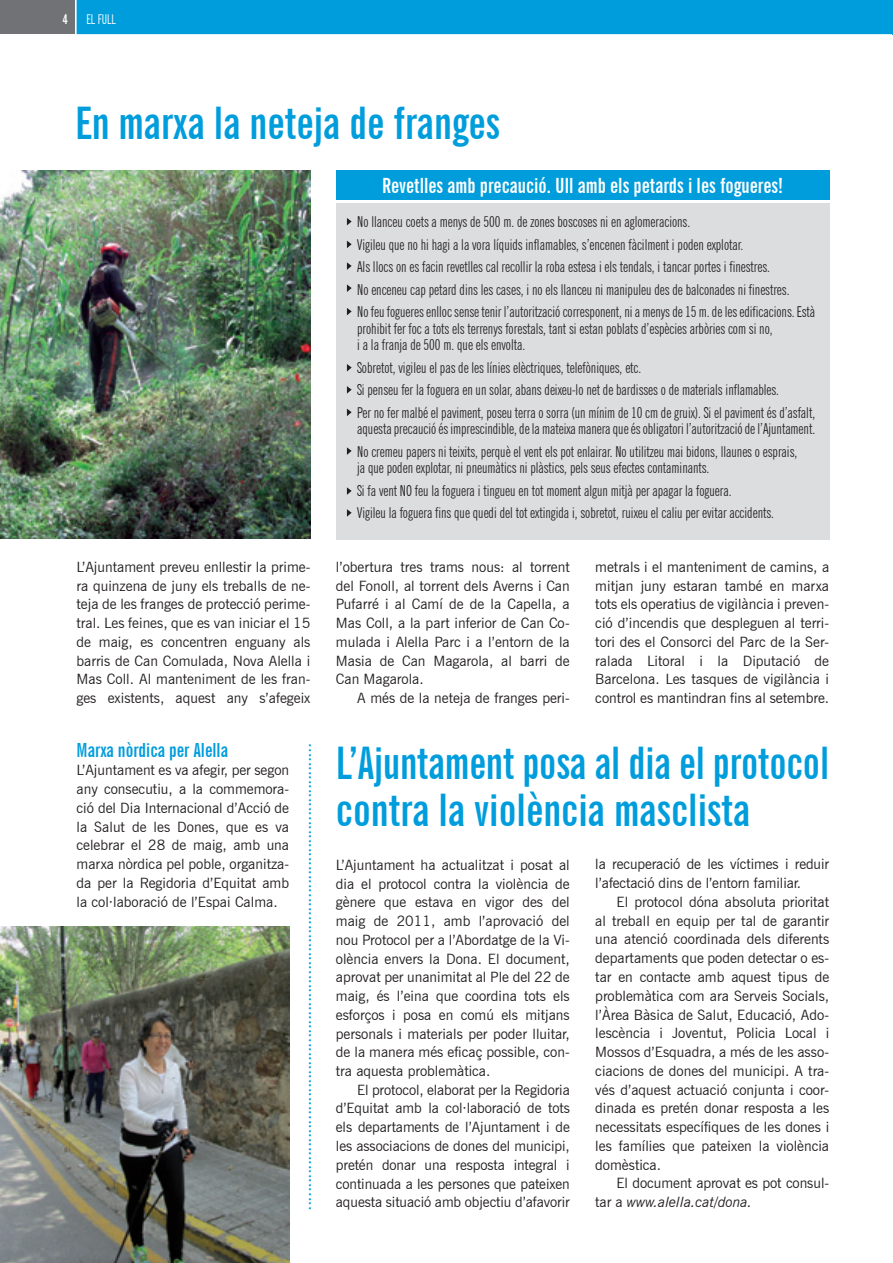
<style>
.page{position:relative;width:893px;height:1263px;background:#fff}
.page>*{position:absolute;margin:0;border:0;box-sizing:border-box;transform-origin:0 0}
.t1{font:700 extra-condensed 45px/46.5px "News Gothic BT";color:#009ddc}
.t2{font:700 extra-condensed 21px "News Gothic BT";color:#fff}
.t3{font:700 extra-condensed 19.5px "News Gothic BT";color:#009ddc}
.t4{font:extra-condensed 16.5px "News Gothic BT";color:#fff}
.t5{font:extra-condensed 15px/22.5px "News Gothic BT";color:#231f20}
.t6{font:600 15px "News Gothic BT";color:#009ddc}
.t7{font:14.25px/18.8px "News Gothic BT";color:#231f20;text-align:justify}
.t8{font:extra-condensed 13.5px "News Gothic BT";color:#fff}
.s1{font-weight:700;font-size:13.5px}
.s2{font-style:italic}
</style>
<div class="page">
<div style="left:0;top:0;width:75px;height:34px;background:#717275"></div>
<div style="left:77px;top:0;width:816px;height:34px;background:#009ddc"></div>
<div style="left:336px;top:203px;width:493px;height:337px;background:#dcdddf"></div>
<div style="left:336px;top:170px;width:493px;height:30px;background:#009ddc"></div>
<svg style="left:347px;top:241px;width:5px;height:7px"></svg>
<svg style="left:347px;top:218px;width:5px;height:7px"></svg>
<svg style="left:347px;top:262px;width:5px;height:8px"></svg>
<svg style="left:347px;top:364px;width:5px;height:7px"></svg>
<svg style="left:347px;top:284px;width:5px;height:8px"></svg>
<svg style="left:347px;top:308px;width:5px;height:7px"></svg>
<svg style="left:347px;top:386px;width:5px;height:8px"></svg>
<svg style="left:347px;top:409px;width:5px;height:7px"></svg>
<svg style="left:347px;top:447px;width:5px;height:8px"></svg>
<svg style="left:347px;top:487px;width:5px;height:8px"></svg>
<svg style="left:347px;top:509px;width:5px;height:8px"></svg>
<img style="left:0;top:170px;width:310px;height:368px">
<img style="left:0;top:926px;width:289px;height:337px">
<p class="t4" style="left:63px;top:7px;width:59px"><span class="s1">4</span> EL FULL</p>
<p class="t8" style="left:86px;top:11px;width:31px">EL FULL</p>
<h1 class="t1" style="left:75px;top:100px;width:427px">En marxa la neteja de franges</h1>
<h2 class="t2" style="left:382px;top:173px;width:403px">Revetlles amb precaució. Ull amb els petards i les fogueres!</h2>
<p class="t5" style="left:357px;top:210px;width:459px">No llanceu coets a menys de 500 m. de zones boscoses ni en aglomeracions.<br>Vigileu que no hi hagi a la vora líquids inflamables, s’encenen fàcilment i poden explotar.<br>Als llocs on es facin revetlles cal recollir la roba estesa i els tendals, i tancar portes i finestres.<br>No enceneu cap petard dins les cases, i no els llanceu ni manipuleu des de balconades ni finestres.<br>No feu fogueres enlloc sense tenir l’autorització corresponent, ni a menys de 15 m. de les edificacions. Està</p>
<p class="t5" style="left:357px;top:320px;width:417px;line-height:16.5px">prohibit fer foc a tots els terrenys forestals, tant si estan poblats d’espècies arbòries com si no, i a la franja de 500 m. que els envolta.</p>
<p class="t5" style="left:357px;top:356px;width:459px">Sobretot, vigileu el pas de les línies elèctriques, telefòniques, etc.<br>Si penseu fer la foguera en un solar, abans deixeu-lo net de bardisses o de materials inflamables.<br>Per no fer malbé el paviment, poseu terra o sorra (un mínim de 10 cm de gruix). Si el paviment és d’asfalt,</p>
<p class="t5" style="left:357px;top:417px;width:459px">aquesta precaució és imprescindible, de la mateixa manera que és obligatori l’autorització de l’Ajuntament.<br>No cremeu papers ni teixits, perquè el vent els pot enlairar. No utilitzeu mai bidons, llaunes o esprais,</p>
<p class="t5" style="left:357px;top:456px;width:418px">ja que poden explotar, ni pneumàtics ni plàstics, pels seus efectes contaminants.<br>Si fa vent NO feu la foguera i tingueu en tot moment algun mitjà per apagar la foguera.<br>Vigileu la foguera fins que quedi del tot extingida i, sobretot, ruixeu el caliu per evitar accidents.</p>
<p class="t7" style="left:77px;top:557px;width:235px">L’Ajuntament preveu enllestir la prime&shy;ra quinzena de juny els treballs de ne&shy;teja de les franges de protecció perime&shy;tral. Les feines, que es van iniciar el 15 de maig, es concentren enguany als barris de Can Comulada, Nova Alella i Mas Coll. Al manteniment de les fran&shy;ges existents, aquest any s’afegeix</p>
<p class="t7" style="left:336px;top:557px;width:235px">l’obertura tres trams nous: al torrent del Fonoll, al torrent dels Averns i Can Pufarré i al Camí de de la Capella, a Mas Coll, a la part inferior de Can Co&shy;mulada i Alella Parc i a l’entorn de la Masia de Can Magarola, al barri de Can Magarola.</p>
<p class="t7" style="left:357px;top:688px;width:214px">A més de la neteja de franges peri-</p>
<p class="t7" style="left:595px;top:557px;width:235px">metrals i el manteniment de camins, a mitjan juny estaran també en marxa tots els operatius de vigilància i preven&shy;ció d’incendis que despleguen al terri&shy;tori des el Consorci del Parc de la Ser&shy;ralada Litoral i la Diputació de Barcelona. Les tasques de vigilància i control es mantindran fins al setembre.</p>
<h3 class="t3" style="left:77px;top:738px;width:153px">Marxa nòrdica per Alella</h3>
<p class="t7" style="left:77px;top:761px;width:214px">L’Ajuntament es va afegir, per segon any consecutiu, a la commemora&shy;ció del Dia Internacional d’Acció de la Salut de les Dones, que es va celebrar el 28 de maig, amb una marxa nòrdica pel poble, organitza&shy;da per la Regidoria d’Equitat amb la col·laboració de l’Espai Calma.</p>
<p class="t6" style="left:319px;top:743px;width:468px;rotate:90deg">·······································································································</p>
<h1 class="t1" style="left:336px;top:739px;width:495px">L’Ajuntament posa al dia el protocol contra la violència masclista</h1>
<p class="t7" style="left:336px;top:855px;width:235px">L’Ajuntament ha actualitzat i posat al dia el protocol contra la violència de gènere que estava en vigor des del maig de 2011, amb l’aprovació del nou Protocol per a l’Abordatge de la Vi&shy;olència envers la Dona. El document, aprovat per unanimitat al Ple del 22 de maig, és l’eina que coordina tots els esforços i posa en comú els mitjans personals i materials per poder lluitar, de la manera més eficaç possible, con&shy;tra aquesta problemàtica.</p>
<p class="t7" style="left:336px;top:1080px;width:235px;text-indent:21px">El protocol, elaborat per la Regidoria d’Equitat amb la col·laboració de tots els departaments de l’Ajuntament i de les associacions de dones del municipi, pretén donar una resposta integral i continuada a les persones que pateixen aquesta situació amb objectiu d’afavorir</p>
<p class="t7" style="left:595px;top:855px;width:235px">la recuperació de les víctimes i reduir l’afectació dins de l’entorn familiar.</p>
<p class="t7" style="left:595px;top:892px;width:235px;text-indent:21px">El protocol dóna absoluta prioritat al treball en equip per tal de garantir una atenció coordinada dels diferents departaments que poden detectar o es&shy;tar en contacte amb aquest tipus de problemàtica com ara Serveis Socials, l’Àrea Bàsica de Salut, Educació, Ado&shy;lescència i Joventut, Policia Local i Mossos d’Esquadra, a més de les asso&shy;ciacions de dones del municipi. A tra&shy;vés d’aquest actuació conjunta i coor&shy;dinada es pretén donar resposta a les necessitats específiques de les dones i les famílies que pateixen la violència domèstica.</p>
<p class="t7" style="left:595px;top:1174px;width:235px;text-indent:21px">El document aprovat es pot consul&shy;tar a <span class="s2">www.alella.cat/dona.</span></p>
</div>
